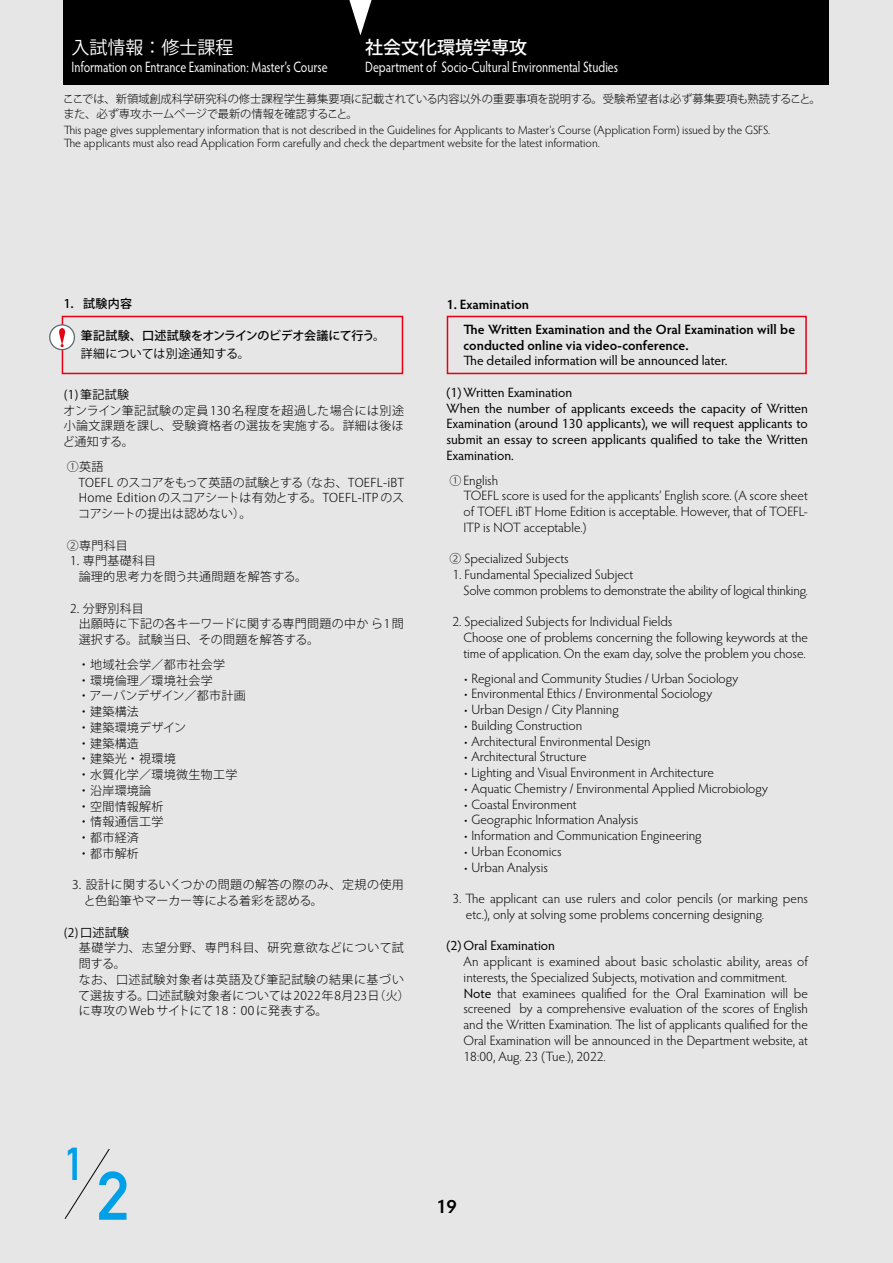
<style>
.page{position:relative;width:893px;height:1263px;background:#e6e6e6}
.page>*{position:absolute;margin:0;border:0;box-sizing:border-box;transform-origin:0 0}
.t1{font:700 67.5px "DIN Alternate";color:#00a0e9}
.t2{font:700 45px "DIN Alternate";color:#00a0e9}
.t3{font:600 19.5px "Hypatia Sans Pro";color:#000}
.t4{font:18px "Koz Go Pro";color:#fff}
.t5{font:500 18px "Koz Go Pro";color:#fff}
.t6{font:15px "Hypatia Sans Pro";color:#fff;scale:.8 1}
.t7{font:300 13.5px/15.8px "Hypatia Sans Pro";color:#000}
.t8{font:13.5px/15.8px "Hypatia Sans Pro";color:#000}
.t9{font:600 13.5px/24.8px "Hypatia Sans Pro";color:#000}
.t10{font:300 12px/15.8px "Koz Go Pro";letter-spacing:.025em;color:#000}
.t11{font:300 12px/13.5px "Hypatia Sans Pro";color:#000}
.t12{font:500 12px "Koz Go Pro";letter-spacing:-.015em;color:#000}
.t13{font:12px "Koz Go Pro";letter-spacing:.025em;color:#000}
.t14{font:300 11.25px/15px "Koz Go Pro";letter-spacing:-.005em;color:#000}
.s1{font-family:"Koz Go Pro";font-size:12px}
.s2{font-weight:400}
</style>
<div class="page">
<div style="left:64px;top:0;width:765px;height:85px;background:#000"></div>
<svg style="left:349px;top:0;width:23px;height:35px"></svg>
<svg style="left:64px;top:1149px;width:46px;height:70px"></svg>
<div style="left:62px;top:316px;width:341px;height:58px;border:2px solid #e60012"></div>
<div style="left:447px;top:316px;width:360px;height:58px;border:2px solid #e60012"></div>
<div style="left:50px;top:325px;width:24px;height:25px;background:#fff;border-radius:50%"></div>
<div style="left:49px;top:324px;width:26px;height:26px;border:1px solid #5d6970;border-radius:50%"></div>
<svg style="left:59px;top:328px;width:6px;height:19px"></svg>
<h3 class="t4" style="left:72px;top:36px;width:164px">入試情報：修士課程</h3>
<p class="t6" style="left:72px;top:57px;width:322px">Information on Entrance Examination: Master’s Course</p>
<h3 class="t5" style="left:365px;top:36px;width:163px">社会文化環境学専攻</h3>
<p class="t6" style="left:365px;top:57px;width:318px">Department of Socio-Cultural Environmental Studies</p>
<p class="t14" style="left:63px;top:92px;width:759px">ここでは、新領域創成科学研究科の修士課程学生募集要項に記載されている内容以外の重要事項を説明する。受験希望者は必ず募集要項も熟読すること。また、必ず専攻ホームページで最新の情報を確認すること。</p>
<p class="t11" style="left:64px;top:123px;width:708px">This page gives supplementary information that is not described in the Guidelines for Applicants to Master’s Course (Application Form) issued by the GSFS.<br>The applicants must also read Application Form carefully and check the department website for the latest information.</p>
<p class="t12" style="left:64px;top:296px;width:70px">1．試験内容</p>
<p class="t12" style="left:81px;top:328px;width:306px">筆記試験、口述試験をオンラインのビデオ会議にて行う。</p>
<p class="t13" style="left:81px;top:346px;width:170px">詳細については別途通知する。</p>
<p class="t13" style="left:64px;top:387px;width:67px">(1) 筆記試験</p>
<p class="t10" style="left:63px;top:403px;width:343px;text-align:justify">オンライン筆記試験の定員130 名程度を超過した場合には別途小論文課題を課し、受験資格者の選抜を実施する。詳細は後ほど通知する。</p>
<p class="t10" style="left:78px;top:459px;width:327px;text-indent:-11px">①英語<br>TOEFL のスコアをもって英語の試験とする（なお、TOEFL-iBT<br>Home Edition のスコアシートは有効とする。TOEFL-ITP のスコアシートの提出は認めない）。</p>
<p class="t10" style="left:67px;top:537px;width:62px">②専門科目</p>
<p class="t10" style="left:79px;top:553px;width:230px;text-indent:-9px">1. 専門基礎科目<br>論理的思考力を問う共通問題を解答する。</p>
<p class="t10" style="left:79px;top:600px;width:327px;text-indent:-9px">2. 分野別科目<br>出願時に下記の各キーワードに関する専門問題の中か ら1問選択する。試験当日、その問題を解答する。</p>
<p class="t10" style="left:78px;top:657px;width:169px">・地域社会学／都市社会学<br>・環境倫理／環境社会学<br>・アーバンデザイン／都市計画・建築構法<br>・建築環境デザイン<br>・建築構造<br>・建築光・視環境<br>・水質化学／環境微生物工学・沿岸環境論<br>・空間情報解析<br>・情報通信工学<br>・都市経済<br>・都市解析</p>
<p class="t10" style="left:84px;top:877px;width:322px;text-indent:-12px">3. 設計に関するいくつかの問題の解答の際のみ、定規の使用と色鉛筆やマーカー等による着彩を認める。</p>
<p class="t13" style="left:64px;top:924px;width:67px">(2) 口述試験</p>
<p class="t10" style="left:78px;top:940px;width:333px">基礎学力、志望分野、専門科目、研究意欲などについて試問する。<br>なお、口述試験対象者は英語及び筆記試験の結果に基づいて選抜する。口述試験対象者については2022年8月23日（火）に専攻の Web サイトにて18：00 に発表する。</p>
<h2 class="t2" style="left:64px;top:1130px;width:23px">1</h2>
<h1 class="t1" style="left:97px;top:1144px;width:34px">2</h1>
<p class="t9" style="left:463px;top:291px;width:333px;text-indent:-17px">1. Examination<br>The Written Examination and the Oral Examination will be</p>
<p class="t9" style="left:463px;top:332px;width:227px">conducted online via video-conference.</p>
<p class="t8" style="left:463px;top:352px;width:266px">The detailed information will be announced later.</p>
<p class="t8" style="left:446px;top:384px;width:363px">(1)Written Examination<br>When the number of applicants exceeds the capacity of Written Examination (around 130 applicants), we will request applicants to submit an essay to screen applicants qualified to take the Written Examination.</p>
<p class="t7" style="left:463px;top:472px;width:346px;text-indent:-14px"><span class="s1">①</span> English<br>TOEFL score is used for the applicants’ English score. (A score sheet of TOEFL iBT Home Edition is acceptable. However, that of TOEFL-ITP is NOT acceptable.)</p>
<p class="t7" style="left:449px;top:550px;width:121px"><span class="s1">②</span> Specialized Subjects</p>
<p class="t7" style="left:463px;top:566px;width:346px;text-indent:-11px">1. Fundamental Specialized Subject<br>Solve common problems to demonstrate the ability of logical thinking.</p>
<p class="t7" style="left:463px;top:613px;width:346px;text-indent:-11px">2. Specialized Subjects for Individual Fields<br>Choose one of problems concerning the following keywords at the time of application. On the exam day, solve the problem you chose.</p>
<p class="t7" style="left:463px;top:670px;width:276px">• Regional and Community Studies / Urban Sociology</p>
<p class="t7" style="left:463px;top:685px;width:250px">• Environmental Ethics / Environmental Sociology</p>
<p class="t7" style="left:463px;top:701px;width:157px">• Urban Design / City Planning</p>
<p class="t7" style="left:463px;top:717px;width:120px">• Building Construction</p>
<p class="t7" style="left:463px;top:733px;width:189px">• Architectural Environmental Design</p>
<p class="t7" style="left:463px;top:749px;width:125px">• Architectural Structure</p>
<p class="t7" style="left:463px;top:764px;width:252px">• Lighting and Visual Environment in Architecture</p>
<p class="t7" style="left:463px;top:780px;width:306px">• Aquatic Chemistry / Environmental Applied Microbiology</p>
<p class="t7" style="left:463px;top:796px;width:115px">• Coastal Environment</p>
<p class="t7" style="left:463px;top:812px;width:176px">• Geographic Information Analysis</p>
<p class="t7" style="left:463px;top:827px;width:240px">• Information and Communication Engineering</p>
<p class="t7" style="left:463px;top:843px;width:100px">• Urban Economics</p>
<p class="t7" style="left:463px;top:859px;width:86px">• Urban Analysis</p>
<p class="t7" style="left:466px;top:890px;width:343px;text-indent:-13px">3. The applicant can use rulers and color pencils (or marking pens etc.), only at solving some problems concerning designing.</p>
<p class="t8" style="left:446px;top:937px;width:110px">(2)Oral Examination</p>
<p class="t7" style="left:463px;top:953px;width:346px">An applicant is examined about basic scholastic ability, areas of interests, the Specialized Subjects, motivation and commitment.<br><span class="s2">Note</span> that examinees qualified for the Oral Examination will be screened by a comprehensive evaluation of the scores of English and the Written Examination. The list of applicants qualified for the Oral Examination will be announced in the Department website, at 18:00, Aug. 23 (Tue.), 2022.</p>
<h3 class="t3" style="left:436px;top:1192px;width:22px">19</h3>
</div>
